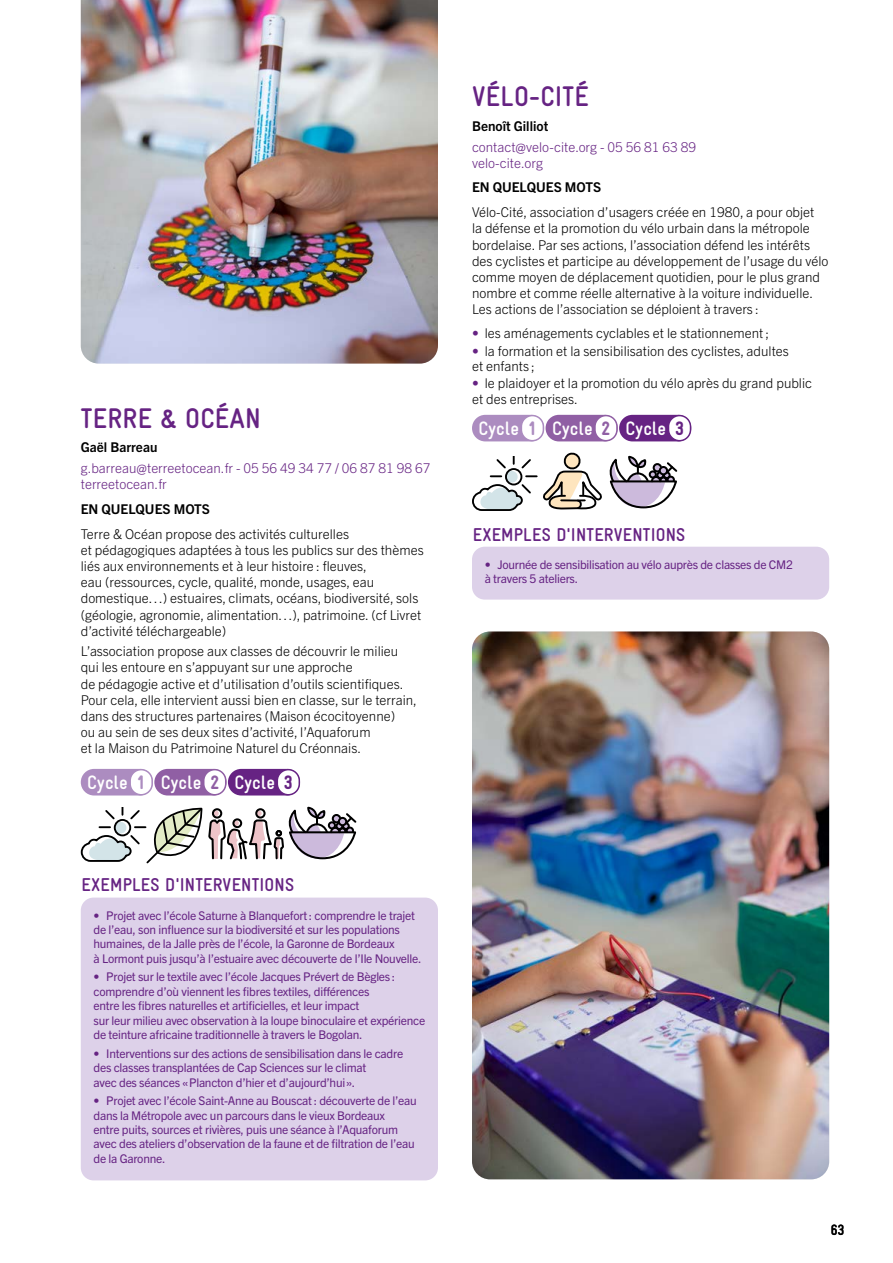
<style>
.page{position:relative;width:893px;height:1263px;background:#fff}
.page>*{position:absolute;margin:0;border:0;box-sizing:border-box;transform-origin:0 0}
.t1{font:700 28.5px "Gravur Condensed Pro";letter-spacing:.01em;color:#662383}
.t2{font:700 19.5px "Gravur Condensed Pro";color:#fff}
.t3{font:700 18.6px "Gravur Condensed Pro";letter-spacing:.01em;color:#662383}
.t4{font:700 15px "Gravur Condensed Pro";color:#000}
.t5{font:300 13.5px/16.2px "Trade Gothic Next LT Pro";color:#000}
.t6{font:300 13.5px/16.2px "Trade Gothic Next LT Pro";color:#662383}
.t7{font:700 13.5px "Trade Gothic Next LT Pro";color:#000}
.t8{font:12px/14.4px "Trade Gothic Next LT Pro";letter-spacing:-.02em;color:#662383}
.s1{font-weight:900;color:#ac8cc0}
.s2{font-weight:900;color:#905fa4}
.s3{font-weight:900;color:#662383}
.s4{color:#662383}
</style>
<div class="page">
<div style="left:81px;top:769px;width:72px;height:26px;background:#ac8cc0;border-radius:13px"></div>
<div style="left:130px;top:770px;width:22px;height:25px;background:#fff;border-radius:11px"></div>
<div style="left:129px;top:769px;width:24px;height:26px;border:2px solid #ac8cc0;border-radius:11px"></div>
<div style="left:154px;top:769px;width:72px;height:26px;background:#905fa4;border-radius:13px"></div>
<div style="left:204px;top:770px;width:22px;height:25px;background:#fff;border-radius:11px"></div>
<div style="left:203px;top:769px;width:23px;height:26px;border:2px solid #905fa4;border-radius:11px"></div>
<div style="left:228px;top:769px;width:72px;height:26px;background:#662383;border-radius:13px"></div>
<div style="left:277px;top:770px;width:22px;height:25px;background:#fff;border-radius:11px"></div>
<div style="left:277px;top:769px;width:23px;height:26px;border:2px solid #662383;border-radius:11px"></div>
<svg style="left:81px;top:808px;width:121px;height:55px"></svg>
<svg style="left:208px;top:808px;width:148px;height:51px"></svg>
<div style="left:81px;top:897px;width:357px;height:283px;background:#ddd1e9;border-radius:13px"></div>
<img style="left:472px;top:631px;width:357px;height:548px">
<img style="left:81px;top:0;width:357px;height:364px">
<div style="left:472px;top:415px;width:72px;height:26px;background:#ac8cc0;border-radius:13px"></div>
<div style="left:521px;top:416px;width:22px;height:25px;background:#fff;border-radius:11px"></div>
<div style="left:521px;top:415px;width:23px;height:26px;border:2px solid #ac8cc0;border-radius:11px"></div>
<div style="left:546px;top:415px;width:72px;height:26px;background:#905fa4;border-radius:13px"></div>
<div style="left:595px;top:416px;width:22px;height:25px;background:#fff;border-radius:11px"></div>
<div style="left:594px;top:415px;width:24px;height:26px;border:2px solid #905fa4;border-radius:11px"></div>
<div style="left:619px;top:415px;width:72px;height:26px;background:#662383;border-radius:13px"></div>
<div style="left:668px;top:416px;width:22px;height:25px;background:#fff;border-radius:11px"></div>
<div style="left:668px;top:415px;width:23px;height:26px;border:2px solid #662383;border-radius:11px"></div>
<svg style="left:472px;top:457px;width:65px;height:54px"></svg>
<svg style="left:543px;top:453px;width:59px;height:56px"></svg>
<svg style="left:610px;top:457px;width:67px;height:51px"></svg>
<div style="left:472px;top:547px;width:357px;height:53px;background:#ddd1e9;border-radius:13px"></div>
<h1 class="t1" style="left:81px;top:402px;width:181px">TERRE &amp; OCÉAN</h1>
<p class="t7" style="left:81px;top:438px;width:78px">Gaël Barreau</p>
<p class="t6" style="left:81px;top:459px;width:351px">g.barreau@terreetocean.fr - 05 56 49 34 77 / 06 87 81 98 67 terreetocean.fr</p>
<p class="t7" style="left:81px;top:499px;width:131px">EN QUELQUES MOTS</p>
<p class="t5" style="left:81px;top:525px;width:344px">Terre &amp; Océan propose des activités culturelles<br>et pédagogiques adaptées à tous les publics sur des thèmes liés aux environnements et à leur histoire : fleuves,<br>eau (ressources, cycle, qualité, monde, usages, eau domestique…) estuaires, climats, océans, biodiversité, sols (géologie, agronomie, alimentation…), patrimoine. (cf Livret d’activité téléchargeable)</p>
<p class="t5" style="left:81px;top:642px;width:338px">L’association propose aux classes de découvrir le milieu qui les entoure en s’appuyant sur une approche<br>de pédagogie active et d’utilisation d’outils scientifiques.<br>Pour cela, elle intervient aussi bien en classe, sur le terrain, dans des structures partenaires (Maison écocitoyenne)<br>ou au sein de ses deux sites d’activité, l’Aquaforum<br>et la Maison du Patrimoine Naturel du Créonnais.</p>
<h2 class="t2" style="left:87px;top:771px;width:207px">Cycle <span class="s1">1</span> Cycle <span class="s2">2</span> Cycle <span class="s3">3</span></h2>
<h3 class="t3" style="left:82px;top:875px;width:214px">EXEMPLES D'INTERVENTIONS</h3>
<p class="t8" style="left:94px;top:907px;width:329px">• Projet avec l’école Saturne à Blanquefort : comprendre le trajet de l’eau, son influence sur la biodiversité et sur les populations humaines, de la Jalle près de l’école, la Garonne de Bordeaux<br>à Lormont puis jusqu’à l’estuaire avec découverte de l’Ile Nouvelle.</p>
<p class="t8" style="left:94px;top:969px;width:333px">• Projet sur le textile avec l’école Jacques Prévert de Bègles : comprendre d’où viennent les fibres textiles, différences<br>entre les fibres naturelles et artificielles, et leur impact<br>sur leur milieu avec observation à la loupe binoculaire et expérience de teinture africaine traditionnelle à travers le Bogolan.</p>
<p class="t8" style="left:94px;top:1045px;width:311px">• Interventions sur des actions de sensibilisation dans le cadre des classes transplantées de Cap Sciences sur le climat<br>avec des séances «Plancton d’hier et d’aujourd’hui».</p>
<p class="t8" style="left:94px;top:1093px;width:325px">• Projet avec l’école Saint-Anne au Bouscat : découverte de l’eau dans la Métropole avec un parcours dans le vieux Bordeaux<br>entre puits, sources et rivières, puis une séance à l’Aquaforum avec des ateliers d’observation de la faune et de filtration de l’eau de la Garonne.</p>
<h1 class="t1" style="left:472px;top:81px;width:118px">VÉLO-CITÉ</h1>
<p class="t7" style="left:472px;top:117px;width:78px">Benoît Gilliot</p>
<p class="t6" style="left:472px;top:138px;width:226px">contact@velo-cite.org - 05 56 81 63 89 velo-cite.org</p>
<p class="t7" style="left:472px;top:178px;width:131px">EN QUELQUES MOTS</p>
<p class="t5" style="left:472px;top:203px;width:358px">Vélo-Cité, association d’usagers créée en 1980, a pour objet<br>la défense et la promotion du vélo urbain dans la métropole bordelaise. Par ses actions, l’association défend les intérêts des cyclistes et participe au développement de l’usage du vélo comme moyen de déplacement quotidien, pour le plus grand nombre et comme réelle alternative à la voiture individuelle.<br>Les actions de l’association se déploient à travers :</p>
<p class="t5" style="left:472px;top:324px;width:299px"><span class="s4">•</span> les aménagements cyclables et le stationnement ;</p>
<p class="t5" style="left:472px;top:342px;width:318px;line-height:15.3px"><span class="s4">•</span> la formation et la sensibilisation des cyclistes, adultes et enfants ;</p>
<p class="t5" style="left:472px;top:375px;width:342px;line-height:15.3px"><span class="s4">•</span> le plaidoyer et la promotion du vélo après du grand public et des entreprises.</p>
<h2 class="t2" style="left:478px;top:417px;width:207px">Cycle <span class="s1">1</span> Cycle <span class="s2">2</span> Cycle <span class="s3">3</span></h2>
<h3 class="t3" style="left:473px;top:524px;width:214px">EXEMPLES D'INTERVENTIONS</h3>
<p class="t8" style="left:485px;top:556px;width:310px">• Journée de sensibilisation au vélo auprès de classes de CM2 à travers 5 ateliers.</p>
<p class="t4" style="left:831px;top:1222px;width:15px">63</p>
</div>
